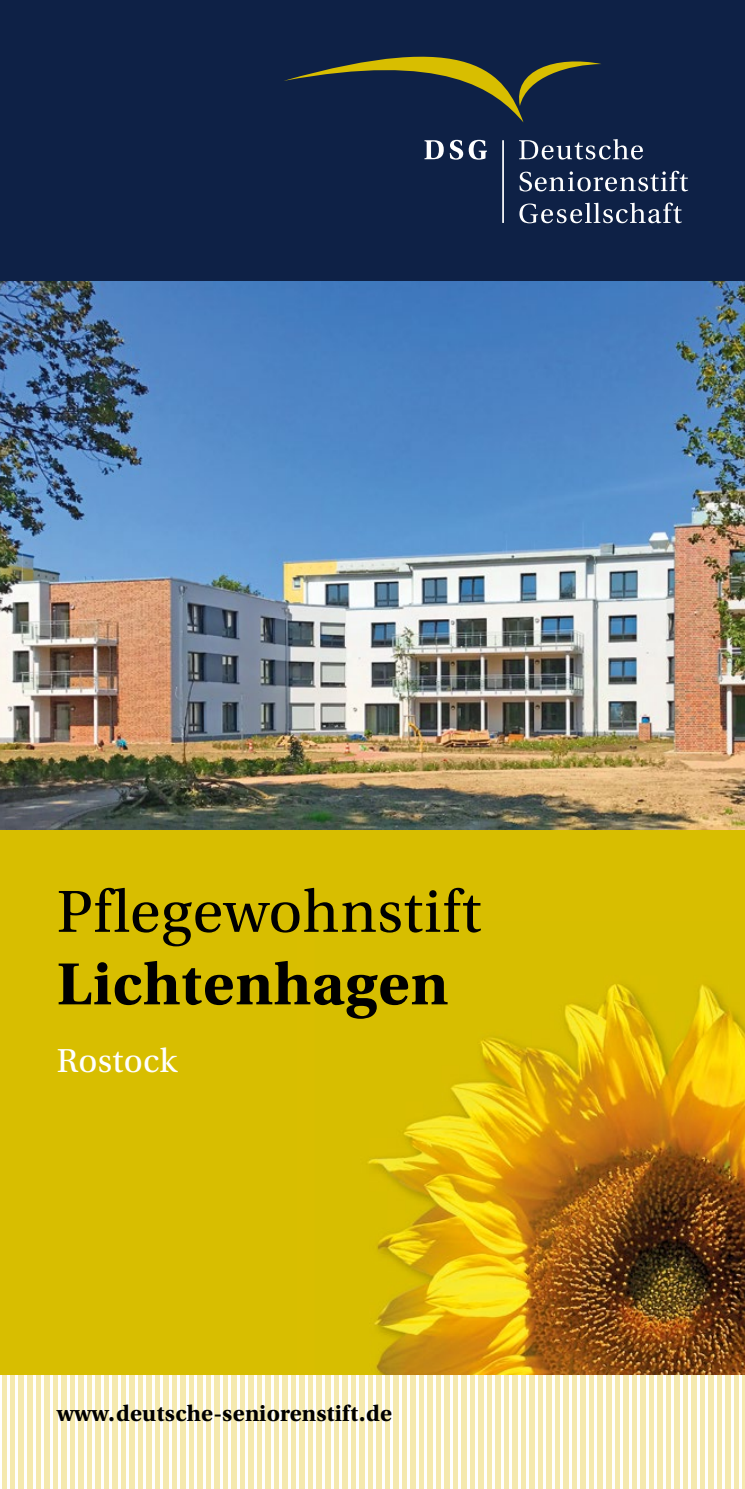
<style>
.page{position:relative;width:745px;height:1489px;background:#fff}
.page>*{position:absolute;margin:0;border:0;box-sizing:border-box;transform-origin:0 0}
.t1{font:62.5px "Utopia Std";letter-spacing:.01em;color:#000}
.t2{font:700 62.5px "Utopia Std";letter-spacing:.01em;color:#000}
.t3{font:35px "Utopia Std";letter-spacing:.01em;color:#fff}
.t4{font:700 23.75px "Utopia Std";letter-spacing:.005em;color:#000}
</style>
<div class="page">
<img style="left:0;top:280px;width:744px;height:549px">
<div style="left:0;top:829px;width:744px;height:546px;background:#d8be00"></div>
<img style="left:368px;top:984px;width:376px;height:391px">
<div style="left:0;top:0;width:744px;height:280px;background:#0e2146"></div>
<svg style="left:284px;top:57px;width:317px;height:65px"></svg>
<svg style="left:424px;top:139px;width:263px;height:84px"></svg>
<div style="left:0;top:1375px;width:744px;height:113px;background:#f5e9ae"></div>
<hr style="left:0;top:1375px;width:1px;height:113px;background:#fff">
<hr style="left:7px;top:1375px;width:3px;height:113px;background:#fff">
<hr style="left:16px;top:1375px;width:2px;height:113px;background:#fff">
<hr style="left:24px;top:1375px;width:3px;height:113px;background:#fff">
<hr style="left:33px;top:1375px;width:2px;height:113px;background:#fff">
<hr style="left:41px;top:1375px;width:3px;height:113px;background:#fff">
<hr style="left:50px;top:1375px;width:2px;height:113px;background:#fff">
<hr style="left:58px;top:1375px;width:3px;height:113px;background:#fff">
<hr style="left:67px;top:1375px;width:2px;height:113px;background:#fff">
<hr style="left:75px;top:1375px;width:3px;height:113px;background:#fff">
<hr style="left:84px;top:1375px;width:2px;height:113px;background:#fff">
<hr style="left:92px;top:1375px;width:3px;height:113px;background:#fff">
<hr style="left:101px;top:1375px;width:2px;height:113px;background:#fff">
<hr style="left:109px;top:1375px;width:3px;height:113px;background:#fff">
<hr style="left:118px;top:1375px;width:2px;height:113px;background:#fff">
<hr style="left:126px;top:1375px;width:3px;height:113px;background:#fff">
<hr style="left:135px;top:1375px;width:2px;height:113px;background:#fff">
<hr style="left:143px;top:1375px;width:3px;height:113px;background:#fff">
<hr style="left:152px;top:1375px;width:2px;height:113px;background:#fff">
<hr style="left:160px;top:1375px;width:3px;height:113px;background:#fff">
<hr style="left:169px;top:1375px;width:2px;height:113px;background:#fff">
<hr style="left:177px;top:1375px;width:3px;height:113px;background:#fff">
<hr style="left:186px;top:1375px;width:2px;height:113px;background:#fff">
<hr style="left:194px;top:1375px;width:3px;height:113px;background:#fff">
<hr style="left:203px;top:1375px;width:2px;height:113px;background:#fff">
<hr style="left:211px;top:1375px;width:3px;height:113px;background:#fff">
<hr style="left:220px;top:1375px;width:2px;height:113px;background:#fff">
<hr style="left:228px;top:1375px;width:3px;height:113px;background:#fff">
<hr style="left:237px;top:1375px;width:2px;height:113px;background:#fff">
<hr style="left:245px;top:1375px;width:3px;height:113px;background:#fff">
<hr style="left:254px;top:1375px;width:2px;height:113px;background:#fff">
<hr style="left:262px;top:1375px;width:3px;height:113px;background:#fff">
<hr style="left:271px;top:1375px;width:2px;height:113px;background:#fff">
<hr style="left:279px;top:1375px;width:3px;height:113px;background:#fff">
<hr style="left:288px;top:1375px;width:3px;height:113px;background:#fff">
<hr style="left:296px;top:1375px;width:3px;height:113px;background:#fff">
<hr style="left:305px;top:1375px;width:3px;height:113px;background:#fff">
<hr style="left:313px;top:1375px;width:3px;height:113px;background:#fff">
<hr style="left:322px;top:1375px;width:3px;height:113px;background:#fff">
<hr style="left:330px;top:1375px;width:3px;height:113px;background:#fff">
<hr style="left:339px;top:1375px;width:3px;height:113px;background:#fff">
<hr style="left:347px;top:1375px;width:3px;height:113px;background:#fff">
<hr style="left:356px;top:1375px;width:3px;height:113px;background:#fff">
<hr style="left:364px;top:1375px;width:3px;height:113px;background:#fff">
<hr style="left:373px;top:1375px;width:3px;height:113px;background:#fff">
<hr style="left:381px;top:1375px;width:3px;height:113px;background:#fff">
<hr style="left:390px;top:1375px;width:3px;height:113px;background:#fff">
<hr style="left:398px;top:1375px;width:3px;height:113px;background:#fff">
<hr style="left:407px;top:1375px;width:3px;height:113px;background:#fff">
<hr style="left:415px;top:1375px;width:3px;height:113px;background:#fff">
<hr style="left:424px;top:1375px;width:3px;height:113px;background:#fff">
<hr style="left:432px;top:1375px;width:3px;height:113px;background:#fff">
<hr style="left:441px;top:1375px;width:3px;height:113px;background:#fff">
<hr style="left:449px;top:1375px;width:3px;height:113px;background:#fff">
<hr style="left:458px;top:1375px;width:3px;height:113px;background:#fff">
<hr style="left:466px;top:1375px;width:3px;height:113px;background:#fff">
<hr style="left:475px;top:1375px;width:3px;height:113px;background:#fff">
<hr style="left:483px;top:1375px;width:3px;height:113px;background:#fff">
<hr style="left:492px;top:1375px;width:3px;height:113px;background:#fff">
<hr style="left:500px;top:1375px;width:3px;height:113px;background:#fff">
<hr style="left:509px;top:1375px;width:3px;height:113px;background:#fff">
<hr style="left:517px;top:1375px;width:3px;height:113px;background:#fff">
<hr style="left:526px;top:1375px;width:3px;height:113px;background:#fff">
<hr style="left:534px;top:1375px;width:3px;height:113px;background:#fff">
<hr style="left:543px;top:1375px;width:3px;height:113px;background:#fff">
<hr style="left:551px;top:1375px;width:3px;height:113px;background:#fff">
<hr style="left:560px;top:1375px;width:3px;height:113px;background:#fff">
<hr style="left:568px;top:1375px;width:3px;height:113px;background:#fff">
<hr style="left:577px;top:1375px;width:3px;height:113px;background:#fff">
<hr style="left:585px;top:1375px;width:3px;height:113px;background:#fff">
<hr style="left:594px;top:1375px;width:3px;height:113px;background:#fff">
<hr style="left:602px;top:1375px;width:3px;height:113px;background:#fff">
<hr style="left:611px;top:1375px;width:3px;height:113px;background:#fff">
<hr style="left:619px;top:1375px;width:3px;height:113px;background:#fff">
<hr style="left:628px;top:1375px;width:3px;height:113px;background:#fff">
<hr style="left:636px;top:1375px;width:3px;height:113px;background:#fff">
<hr style="left:645px;top:1375px;width:3px;height:113px;background:#fff">
<hr style="left:653px;top:1375px;width:3px;height:113px;background:#fff">
<hr style="left:662px;top:1375px;width:3px;height:113px;background:#fff">
<hr style="left:670px;top:1375px;width:3px;height:113px;background:#fff">
<hr style="left:679px;top:1375px;width:3px;height:113px;background:#fff">
<hr style="left:687px;top:1375px;width:3px;height:113px;background:#fff">
<hr style="left:696px;top:1375px;width:3px;height:113px;background:#fff">
<hr style="left:704px;top:1375px;width:3px;height:113px;background:#fff">
<hr style="left:713px;top:1375px;width:3px;height:113px;background:#fff">
<hr style="left:721px;top:1375px;width:3px;height:113px;background:#fff">
<hr style="left:730px;top:1375px;width:3px;height:113px;background:#fff">
<hr style="left:738px;top:1375px;width:3px;height:113px;background:#fff">
<h1 class="t1" style="left:57px;top:877px;width:425px">Pflegewohnstift</h1>
<h1 class="t2" style="left:57px;top:947px;width:393px">Lichtenhagen</h1>
<h2 class="t3" style="left:57px;top:1041px;width:122px">Rostock</h2>
<p class="t4" style="left:57px;top:1399px;width:336px">www.deutsche-seniorenstift.de</p>
</div>
